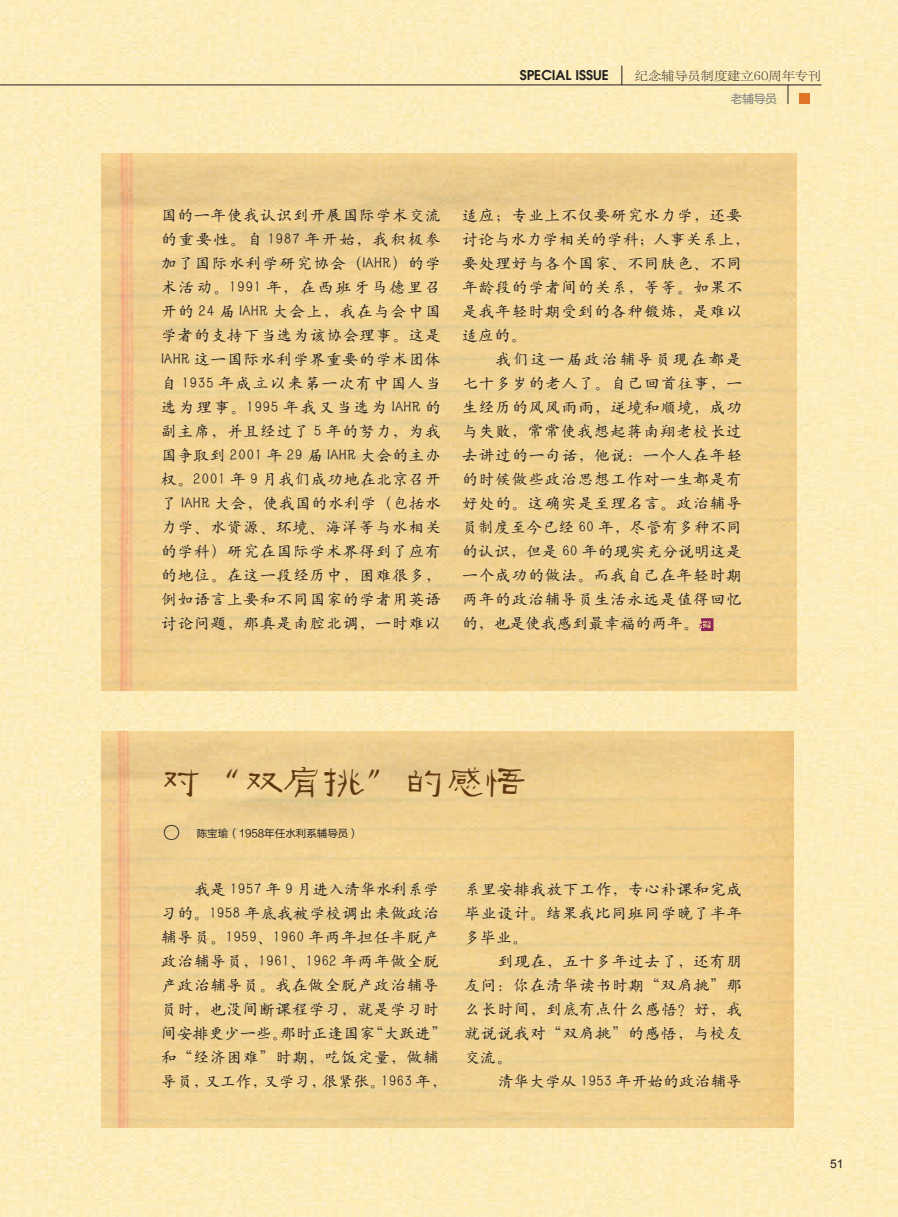
<style>
.page{position:relative;width:898px;height:1217px;background:#fff}
.page>*{position:absolute;margin:0;border:0;box-sizing:border-box;transform-origin:0 0}
.t1{font:40.5px "FZGLJW GB1 0";color:#603711}
.t2{font:15.75px/24px "H Yc 1 gj";letter-spacing:.045em;color:#231f20;text-align:justify}
.t3{font:15.75px "H Yc 1 gj";color:#231f20}
.t4{font:600 13.5px "Avant Garde";color:#231f20}
.t5{font:12px "FZLTSK GBK1 0";color:#231f20;scale:1.1 1}
.提示语{font:12px "FZLTHJW GB1 0";color:#787a7d}
.t6{font:12px "Arial";color:#231f20}
.作者{font:10.5px "FZLTHJW GB1 0";color:#231f20}
.s1{font-size:21px}
</style>
<div class="page">
<img style="left:0;top:0;width:897px;height:1216px">
<hr style="left:0;top:85px;width:821px;height:1px;background:#231f20">
<div style="left:0;top:0;width:51px;height:43px;background:#fcedbc"></div>
<svg style="left:621px;top:66px;width:1px;height:19px"></svg>
<img style="left:101px;top:153px;width:695px;height:537px">
<svg style="left:698px;top:620px;width:11px;height:10px"></svg>
<div style="left:699px;top:618px;width:14px;height:13px;border:3px solid #8e235a"></div>
<div style="left:798px;top:93px;width:11px;height:11px;background:#df7527"></div>
<svg style="left:787px;top:85px;width:1px;height:19px"></svg>
<img style="left:101px;top:731px;width:692px;height:396px">
<p class="t4" style="left:519px;top:66px;width:91px">SPECIAL ISSUE</p>
<p class="t5" style="left:634px;top:69px;width:171px">纪念辅导员制度建立60周年专刊</p>
<p class="提示语" style="left:730px;top:92px;width:48px">老辅导员</p>
<p class="t2" style="left:161px;top:203px;width:281px">国的一年使我认识到开展国际学术交流的重要性。自 1987 年开始，我积极参加了国际水利学研究协会（IAHR）的学术活动。1991 年，在西班牙马德里召开的 24 届 IAHR 大会上，我在与会中国学者的支持下当选为该协会理事。这是IAHR 这一国际水利学界重要的学术团体自 1935 年成立以来第一次有中国人当选为理事。1995 年我又当选为 IAHR 的副主席，并且经过了 5 年的努力，为我国争取到 2001 年 29 届 IAHR 大会的主办权。2001 年 9 月我们成功地在北京召开了 IAHR 大会，使我国的水利学（包括水力学、水资源、环境、海洋等与水相关的学科）研究在国际学术界得到了应有的地位。在这一段经历中，困难很多，例如语言上要和不同国家的学者用英语讨论问题，那真是南腔北调，一时难以</p>
<p class="t2" style="left:462px;top:203px;width:289px;text-align:left">适应；专业上不仅要研究水力学，还要讨论与水力学相关的学科；人事关系上，要处理好与各个国家、不同肤色、不同年龄段的学者间的关系，等等。如果不是我年轻时期受到的各种锻炼，是难以适应的。</p>
<p class="t2" style="left:462px;top:347px;width:281px;text-indent:33px">我们这一届政治辅导员现在都是七十多岁的老人了。自己回首往事，一生经历的风风雨雨，逆境和顺境，成功与失败，常常使我想起蒋南翔老校长过去讲过的一句话，他说：一个人在年轻的时候做些政治思想工作对一生都是有好处的。这确实是至理名言。政治辅导员制度至今已经 60 年，尽管有多种不同的认识，但是 60 年的现实充分说明这是一个成功的做法。而我自己在年轻时期两年的政治辅导员生活永远是值得回忆的，也是使我感到最幸福的两年。</p>
<p class="t1" style="left:161px;top:761px;width:366px">对“双肩挑”的感悟</p>
<p class="作者" style="left:161px;top:827px;width:199px"><span class="s1">○</span> 陈宝瑜（1958年任水利系辅导员）</p>
<p class="t2" style="left:161px;top:876px;width:287px;text-align:left;text-indent:33px">我是 1957 年 9 月进入清华水利系学习的。1958 年底我被学校调出来做政治辅导员。1959、1960 年两年担任半脱产政治辅导员，1961、1962 年两年做全脱产政治辅导员。我在做全脱产政治辅导员时，也没间断课程学习，就是学习时间安排更少一些。那时正逢国家“大跃进”和“经济困难”时期，吃饭定量，做辅导员，又工作，又学习，很紧张。1963 年，</p>
<p class="t2" style="left:464px;top:876px;width:279px">系里安排我放下工作，专心补课和完成毕业设计。结果我比同班同学晚了半年多毕业。</p>
<p class="t2" style="left:464px;top:948px;width:279px;text-indent:33px">到现在，五十多年过去了，还有朋友问：你在清华读书时期“双肩挑”那么长时间，到底有点什么感悟？好，我就说说我对“双肩挑”的感悟，与校友交流。</p>
<p class="t3" style="left:497px;top:1072px;width:246px">清华大学从 1953 年开始的政治辅导</p>
<p class="t6" style="left:829px;top:1155px;width:15px">51</p>
</div>
